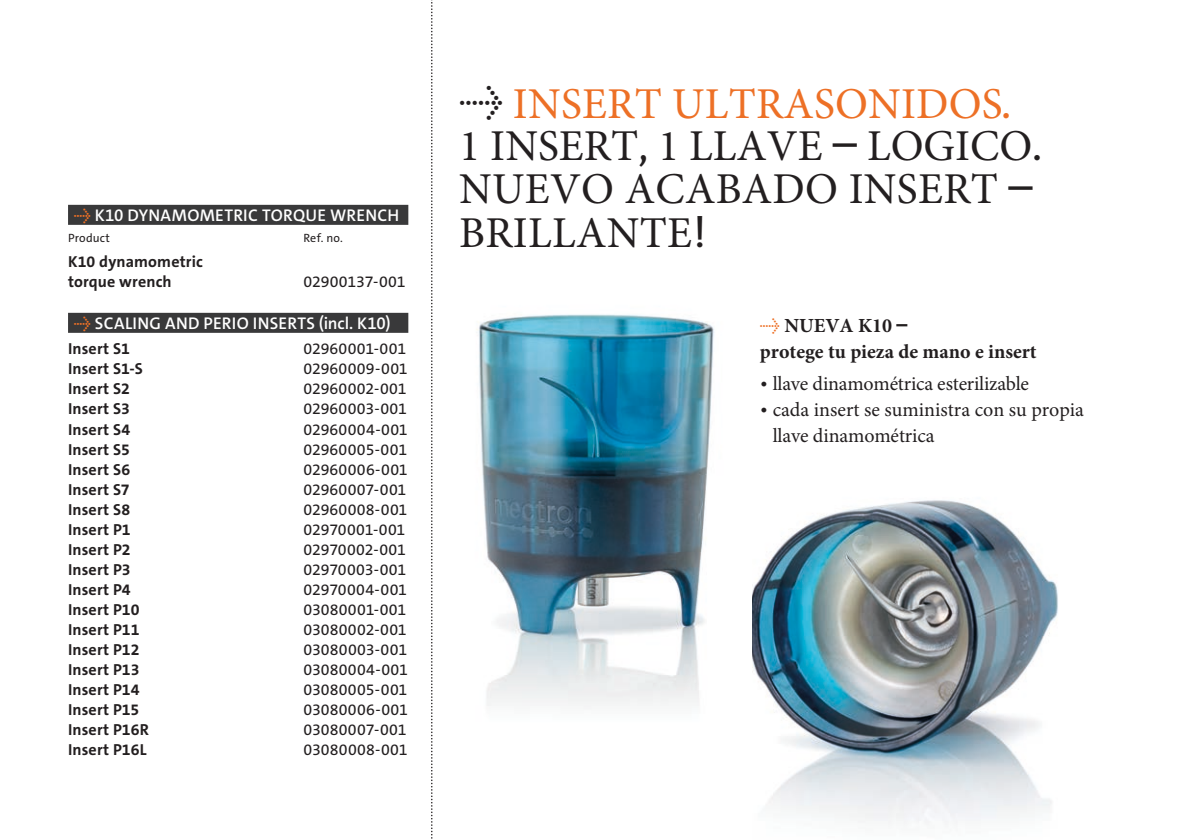
<style>
.page{position:relative;width:1191px;height:840px;background:#fff}
.page>*{position:absolute;margin:0;border:0;box-sizing:border-box;transform-origin:0 0}
.t1{font:44px/43px "Minion Pro";letter-spacing:.005em;color:#231f20}
.t2{font:20px/25.4px "Minion Pro";letter-spacing:-.01em;color:#231f20}
.t3{font:700 20px/26px "Minion Pro";color:#231f20}
.t4{font:600 17px "The Sans C5";letter-spacing:.015em;color:#fff}
.t5{font:16px "The Sans C5";letter-spacing:.01em;color:#231f20}
.t6{font:700 16px/20px "The Sans C5";letter-spacing:.01em;color:#231f20}
.t7{font:16px "The Sans C5";letter-spacing:-.01em;color:#231f20}
.t8{font:12px "The Sans C5";letter-spacing:.015em;color:#231f20}
.s1{color:#ed7026}
.s2{font-family:"The Sans C5"}
.s3{font-family:"The Sans C5";font-style:italic;color:#ed7026}
.s4{font-family:"The Sans C5";font-weight:400;color:#ed7026}
</style>
<div class="page">
<svg style="left:431px;top:0;width:2px;height:839px"></svg>
<img style="left:476px;top:314px;width:239px;height:393px">
<img style="left:752px;top:500px;width:306px;height:323px">
<div style="left:68px;top:312px;width:340px;height:20px;background:#39393a"></div>
<div style="left:68px;top:205px;width:340px;height:20px;background:#39393a"></div>
<p class="t4" style="left:74px;top:204px;width:327px"><span class="s1">→</span> K10 DYNAMOMETRIC TORQUE WRENCH</p>
<p class="t8" style="left:68px;top:230px;width:44px">Product</p>
<p class="t8" style="left:303px;top:230px;width:41px">Ref. no.</p>
<p class="t6" style="left:68px;top:251px;width:136px">K10 dynamometric torque wrench</p>
<p class="t5" style="left:303px;top:271px;width:104px">02900137-001</p>
<p class="t4" style="left:74px;top:312px;width:318px"><span class="s1">→</span> SCALING AND PERIO INSERTS (incl. K10)</p>
<p class="t6" style="left:68px;top:339px;width:63px">Insert S1</p>
<p class="t5" style="left:303px;top:338px;width:104px">02960001-001</p>
<p class="t6" style="left:68px;top:359px;width:76px">Insert S1-S</p>
<p class="t5" style="left:303px;top:358px;width:106px">02960009-001</p>
<p class="t6" style="left:68px;top:379px;width:63px">Insert S2</p>
<p class="t5" style="left:303px;top:378px;width:105px">02960002-001</p>
<p class="t6" style="left:68px;top:399px;width:63px">Insert S3</p>
<p class="t5" style="left:303px;top:398px;width:105px">02960003-001</p>
<p class="t6" style="left:68px;top:419px;width:64px">Insert S4</p>
<p class="t5" style="left:303px;top:418px;width:106px">02960004-001</p>
<p class="t6" style="left:68px;top:439px;width:63px">Insert S5</p>
<p class="t5" style="left:303px;top:438px;width:105px">02960005-001</p>
<p class="t6" style="left:68px;top:459px;width:64px">Insert S6</p>
<p class="t5" style="left:303px;top:458px;width:106px">02960006-001</p>
<p class="t6" style="left:68px;top:479px;width:63px">Insert S7</p>
<p class="t5" style="left:303px;top:478px;width:104px">02960007-001</p>
<p class="t6" style="left:68px;top:499px;width:64px">Insert S8</p>
<p class="t5" style="left:303px;top:498px;width:105px">02960008-001</p>
<p class="t6" style="left:68px;top:519px;width:64px">Insert P1</p>
<p class="t7" style="left:303px;top:518px;width:103px">02970001-001</p>
<p class="t6" style="left:68px;top:539px;width:64px">Insert P2</p>
<p class="t7" style="left:303px;top:538px;width:104px">02970002-001</p>
<p class="t6" style="left:68px;top:559px;width:64px">Insert P3</p>
<p class="t7" style="left:303px;top:558px;width:104px">02970003-001</p>
<p class="t6" style="left:68px;top:579px;width:64px">Insert P4</p>
<p class="t5" style="left:303px;top:578px;width:105px">02970004-001</p>
<p class="t6" style="left:68px;top:599px;width:73px">Insert P10</p>
<p class="t5" style="left:303px;top:598px;width:104px">03080001-001</p>
<p class="t6" style="left:68px;top:619px;width:73px">Insert P11</p>
<p class="t5" style="left:303px;top:618px;width:105px">03080002-001</p>
<p class="t6" style="left:68px;top:639px;width:73px">Insert P12</p>
<p class="t5" style="left:303px;top:638px;width:105px">03080003-001</p>
<p class="t6" style="left:68px;top:659px;width:73px">Insert P13</p>
<p class="t5" style="left:303px;top:658px;width:106px">03080004-001</p>
<p class="t6" style="left:68px;top:679px;width:73px">Insert P14</p>
<p class="t5" style="left:303px;top:678px;width:105px">03080005-001</p>
<p class="t6" style="left:68px;top:699px;width:73px">Insert P15</p>
<p class="t5" style="left:303px;top:698px;width:106px">03080006-001</p>
<p class="t6" style="left:68px;top:719px;width:82px">Insert P16R</p>
<p class="t5" style="left:303px;top:718px;width:105px">03080007-001</p>
<p class="t6" style="left:68px;top:739px;width:80px">Insert P16L</p>
<p class="t5" style="left:303px;top:738px;width:106px">03080008-001</p>
<h1 class="t1" style="left:459px;top:82px;width:584px"><span class="s2">→</span> <span class="s1">INSERT ULTRASONIDOS</span><span class="s3">.<br></span>1 INSERT<span class="s2">,</span> 1 LLAVE <span class="s2">–</span> LOGICO<span class="s2">.<br></span>NUEVO ACABADO INSERT <span class="s2">–<br></span>BRILLANTE<span class="s2">!</span></h1>
<p class="t3" style="left:760px;top:312px;width:278px"><span class="s4">→</span> NUEVA K10 <span class="s2">–<br></span>protege tu pieza de mano e insert</p>
<p class="t2" style="left:760px;top:370px;width:271px"><span class="s2">•</span> llave dinamométrica esterilizable</p>
<p class="t2" style="left:772px;top:397px;width:313px;text-indent:-13px"><span class="s2">•</span> cada insert se suministra con su propia llave dinamométrica</p>
</div>
